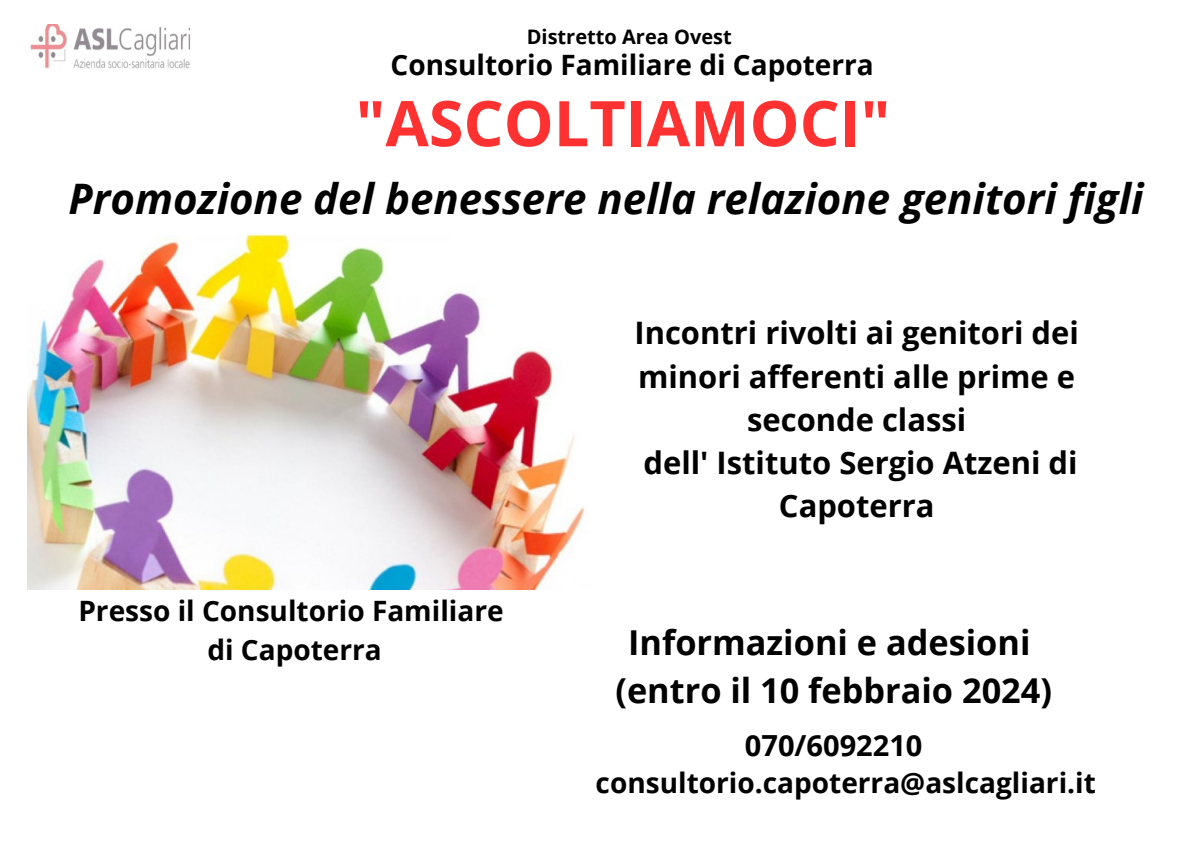
<style>
.page{position:relative;width:1191px;height:843px;background:#fff}
.page>*{position:absolute;margin:0;border:0;box-sizing:border-box;transform-origin:0 0}
.t1{font:700 63px "Open Sans";color:#ff3131}
.t2{font:italic 700 42px "Open Sans";color:#000}
.t3{font:700 34.3px/48px "Open Sans";color:#000;text-align:center}
.t4{font:700 30.9px/43.1px "Open Sans";color:#000;text-align:center}
.t5{font:700 29px "Open Sans";color:#000}
.t6{font:700 28px/39px "Open Sans";color:#000;text-align:center}
.t7{font:700 20px "Open Sans";color:#000}
</style>
<div class="page">
<img style="left:28px;top:234px;width:557px;height:355px">
<img style="left:30px;top:25px;width:161px;height:44px">
<h4 class="t7" style="left:526px;top:22px;width:206px">Distretto Area Ovest</h4>
<h3 class="t6" style="left:390px;top:45px;width:484px">Consultorio Familiare di Capoterra</h3>
<p class="t1" style="left:355px;top:79px;width:536px">"ASCOLTIAMOCI"</p>
<h4 class="t2" style="left:68px;top:169px;width:1076px">Promozione del benessere nella relazione genitori figli</h4>
<h4 class="t6" style="left:78px;top:590px;width:426px">Presso il Consultorio Familiare di Capoterra</h4>
<h1 class="t4" style="left:634px;top:311px;width:446px">Incontri rivolti ai genitori dei minori afferenti alle prime e seconde classi<br>dell' Istituto Sergio Atzeni di<br>Capoterra</h1>
<h2 class="t3" style="left:615px;top:617px;width:438px">Informazioni e adesioni (entro il 10 febbraio 2024)</h2>
<p class="t5" style="left:744px;top:724px;width:179px">070/6092210</p>
<h3 class="t6" style="left:595px;top:762px;width:501px">consultorio.capoterra@aslcagliari.it</h3>
</div>
